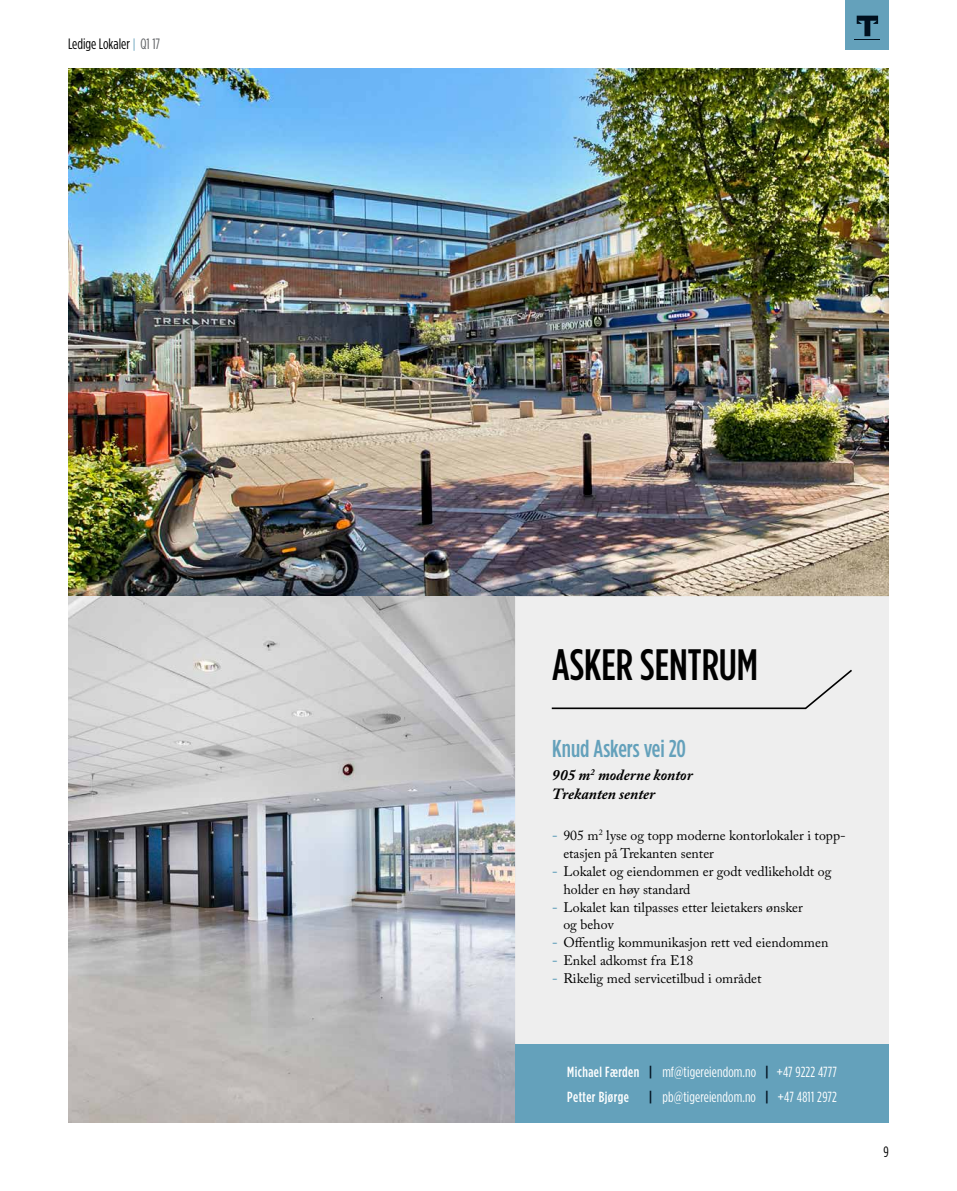
<style>
.page{position:relative;width:957px;height:1191px;background:#fff}
.page>*{position:absolute;margin:0;border:0;box-sizing:border-box;transform-origin:0 0}
.t1{font:500 condensed 43.95px "Gotham HTF";color:#000}
.t2{font:500 condensed 24.45px "Gotham HTF";color:#64a1bb}
.t3{font:italic 700 15.45px/18.6px "Adobe Caslon Pro";color:#000}
.t4{font:condensed 15px "Gotham HTF";color:#000}
.t5{font:condensed 14.7px/24.9px "Gotham HTF";letter-spacing:.01em;color:#fff}
.t6{font:13.8px/17.9px "Adobe Caslon Pro";color:#000}
.s1{font-family:"Nexa";font-weight:300;font-stretch:normal;color:#64a1bb}
.s2{color:#626467}
.s3{font-weight:700;color:#64a1bb}
.s4{font-weight:500}
.s5{font-weight:700;color:#00101e}
</style>
<div class="page">
<div style="left:846px;top:0;width:43px;height:49px;background:#64a1bb"></div>
<svg style="left:854px;top:16px;width:26px;height:24px"></svg>
<img style="left:68px;top:68px;width:821px;height:528px">
<img style="left:68px;top:596px;width:447px;height:526px">
<div style="left:515px;top:596px;width:374px;height:448px;background:#ededed"></div>
<div style="left:515px;top:1044px;width:374px;height:79px;background:#64a1bb"></div>
<svg style="left:551px;top:669px;width:301px;height:41px"></svg>
<p class="t4" style="left:68px;top:36px;width:94px">Ledige Lokaler <span class="s1">|</span> <span class="s2">Q1 17</span></p>
<h1 class="t1" style="left:552px;top:640px;width:207px">ASKER SENTRUM</h1>
<h2 class="t2" style="left:552px;top:735px;width:135px">Knud Askers vei 20</h2>
<p class="t3" style="left:552px;top:766px;width:142px">905 m<sup>2</sup> moderne kontor<br>Trekanten senter</p>
<p class="t6" style="left:563px;top:826px;width:284px;text-indent:-11px"><span class="s3">-</span> 905 m<sup>2</sup> lyse og topp moderne kontorlokaler i topp&shy;etasjen på Trekanten senter</p>
<p class="t6" style="left:563px;top:862px;width:270px;text-indent:-11px"><span class="s3">-</span> Lokalet og eiendommen er godt vedlikeholdt og holder en høy standard</p>
<p class="t6" style="left:563px;top:898px;width:241px;text-indent:-11px"><span class="s3">-</span> Lokalet kan tilpasses etter leietakers ønsker og behov</p>
<p class="t6" style="left:552px;top:933px;width:278px"><span class="s3">-</span> Offentlig kommunikasjon rett ved eiendommen</p>
<p class="t6" style="left:552px;top:951px;width:143px"><span class="s3">-</span> Enkel adkomst fra E18</p>
<p class="t6" style="left:552px;top:969px;width:211px"><span class="s3">-</span> Rikelig med servicetilbud i området</p>
<p class="t5" style="left:567px;top:1058px;width:271px"><span class="s4">Michael Færden</span> <span class="s5">|</span> mf@tigereiendom.no <span class="s5">|</span> +47 9222 4777<br><span class="s4">Petter Bjørge</span></p>
<p class="t5" style="left:649px;top:1083px;width:190px"><span class="s5">|</span> pb@tigereiendom.no <span class="s5">|</span> +47 4811 2972</p>
<p class="t4" style="left:883px;top:1143px;width:7px">9</p>
</div>
